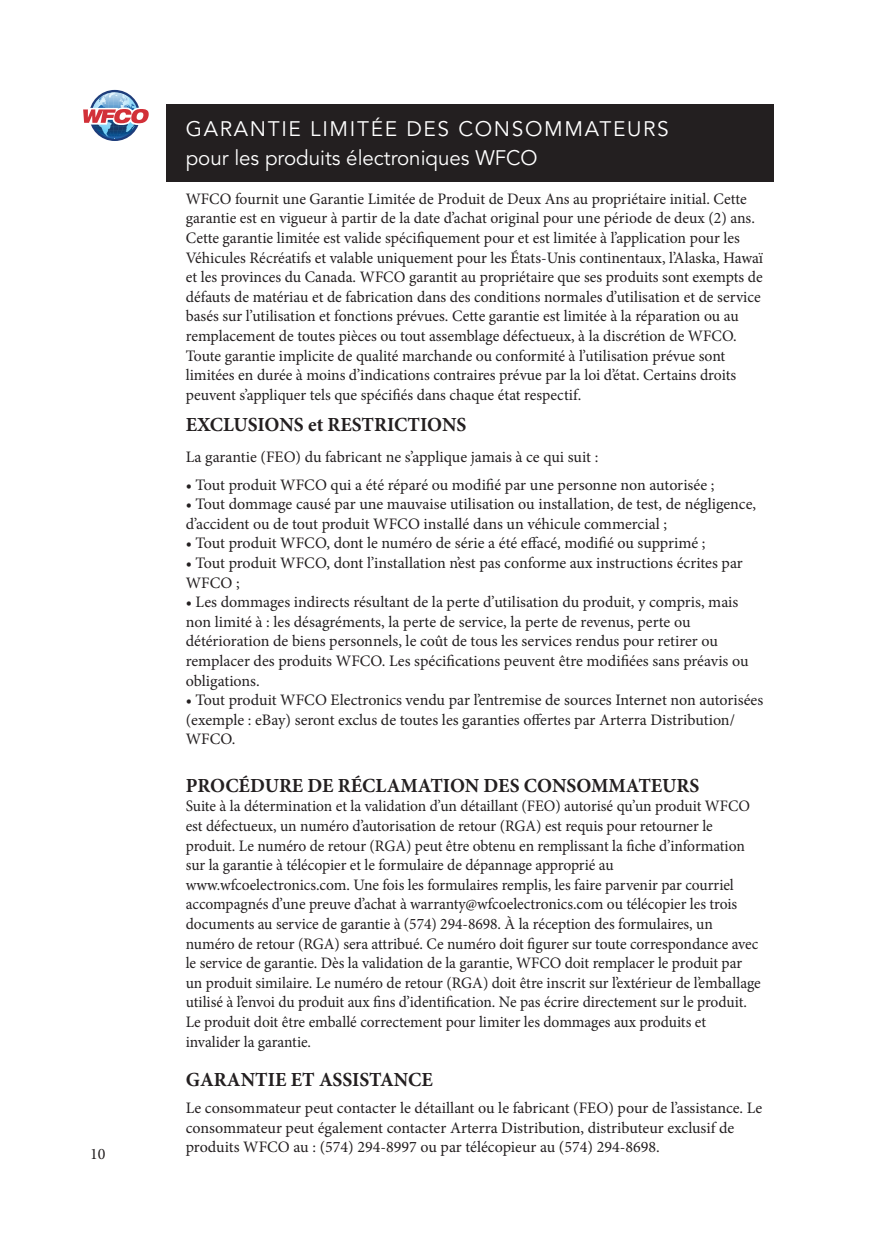
<style>
.page{position:relative;width:891px;height:1233px;background:#fff}
.page>*{position:absolute;margin:0;border:0;box-sizing:border-box;transform-origin:0 0}
.SECTION_SUBHEADER{font:21px "Avenir LT Std";color:#fff}
.BIG_SECTIO_HEADER{font:21px "Avenir LT Std";letter-spacing:.08em;color:#fff}
.BODY_TEXT_HEADERS{font:700 20px "Minion Pro";color:#231f20}
.MAIN_BODY_TEXT{font:16px/19.6px "Minion Pro";letter-spacing:-.005em;color:#231f20}
</style>
<div class="page">
<div style="left:167px;top:104px;width:607px;height:78px;background:#231f20"></div>
<svg style="left:83px;top:91px;width:66px;height:49px"></svg>
<p class="MAIN_BODY_TEXT" style="left:90px;top:1144px;width:17px">10</p>
<p class="BIG_SECTIO_HEADER" style="left:186px;top:117px;width:485px">GARANTIE LIMITÉE DES CONSOMMATEURS</p>
<p class="SECTION_SUBHEADER" style="left:186px;top:145px;width:353px">pour les produits électroniques WFCO</p>
<p class="MAIN_BODY_TEXT" style="left:186px;top:189px;width:579px">WFCO fournit une Garantie Limitée de Produit de Deux Ans au propriétaire initial. Cette garantie est en vigueur à partir de la date d’achat original pour une période de deux (2) ans.<br>Cette garantie limitée est valide spécifiquement pour et est limitée à l’application pour les Véhicules Récréatifs et valable uniquement pour les États-Unis continentaux, l’Alaska, Hawaï et les provinces du Canada. WFCO garantit au propriétaire que ses produits sont exempts de défauts de matériau et de fabrication dans des conditions normales d’utilisation et de service basés sur l’utilisation et fonctions prévues. Cette garantie est limitée à la réparation ou au remplacement de toutes pièces ou tout assemblage défectueux, à la discrétion de WFCO.<br>Toute garantie implicite de qualité marchande ou conformité à l’utilisation prévue sont limitées en durée à moins d’indications contraires prévue par la loi d’état. Certains droits peuvent s’appliquer tels que spécifiés dans chaque état respectif.</p>
<p class="BODY_TEXT_HEADERS" style="left:186px;top:410px;width:282px">EXCLUSIONS et RESTRICTIONS</p>
<p class="MAIN_BODY_TEXT" style="left:186px;top:447px;width:414px">La garantie (FEO) du fabricant ne s’applique jamais à ce qui suit :</p>
<p class="MAIN_BODY_TEXT" style="left:186px;top:475px;width:530px">• Tout produit WFCO qui a été réparé ou modifié par une personne non autorisée ;</p>
<p class="MAIN_BODY_TEXT" style="left:186px;top:494px;width:572px">• Tout dommage causé par une mauvaise utilisation ou installation, de test, de négligence, d’accident ou de tout produit WFCO installé dans un véhicule commercial ;</p>
<p class="MAIN_BODY_TEXT" style="left:186px;top:533px;width:521px">• Tout produit WFCO, dont le numéro de série a été effacé, modifié ou supprimé ;</p>
<p class="MAIN_BODY_TEXT" style="left:186px;top:553px;width:559px">• Tout produit WFCO, dont l’installation n’est pas conforme aux instructions écrites par<br>WFCO ;</p>
<p class="MAIN_BODY_TEXT" style="left:186px;top:592px;width:554px">• Les dommages indirects résultant de la perte d’utilisation du produit, y compris, mais non limité à : les désagréments, la perte de service, la perte de revenus, perte ou</p>
<p class="MAIN_BODY_TEXT" style="left:186px;top:631px;width:534px">détérioration de biens personnels, le coût de tous les services rendus pour retirer ou</p>
<p class="MAIN_BODY_TEXT" style="left:186px;top:651px;width:564px">remplacer des produits WFCO. Les spécifications peuvent être modifiées sans préavis ou obligations.</p>
<p class="MAIN_BODY_TEXT" style="left:186px;top:690px;width:579px">• Tout produit WFCO Electronics vendu par l’entremise de sources Internet non autorisées (exemple : eBay) seront exclus de toutes les garanties offertes par Arterra Distribution/<br>WFCO.</p>
<p class="BODY_TEXT_HEADERS" style="left:186px;top:771px;width:515px">PROCÉDURE DE RÉCLAMATION DES CONSOMMATEURS</p>
<p class="MAIN_BODY_TEXT" style="left:186px;top:796px;width:566px">Suite à la détermination et la validation d’un détaillant (FEO) autorisé qu’un produit WFCO est défectueux, un numéro d’autorisation de retour (RGA) est requis pour retourner le</p>
<p class="MAIN_BODY_TEXT" style="left:186px;top:836px;width:561px">produit. Le numéro de retour (RGA) peut être obtenu en remplissant la fiche d’information sur la garantie à télécopier et le formulaire de dépannage approprié au</p>
<p class="MAIN_BODY_TEXT" style="left:186px;top:875px;width:576px">www.wfcoelectronics.com. Une fois les formulaires remplis, les faire parvenir par courriel accompagnés d’une preuve d’achat à warranty@wfcoelectronics.com ou télécopier les trois documents au service de garantie à (574) 294-8698. À la réception des formulaires, un numéro de retour (RGA) sera attribué. Ce numéro doit figurer sur toute correspondance avec le service de garantie. Dès la validation de la garantie, WFCO doit remplacer le produit par un produit similaire. Le numéro de retour (RGA) doit être inscrit sur l’extérieur de l’emballage utilisé à l’envoi du produit aux fins d’identification. Ne pas écrire directement sur le produit.<br>Le produit doit être emballé correctement pour limiter les dommages aux produits et</p>
<p class="MAIN_BODY_TEXT" style="left:186px;top:1032px;width:127px">invalider la garantie.</p>
<p class="BODY_TEXT_HEADERS" style="left:186px;top:1065px;width:249px">GARANTIE ET ASSISTANCE</p>
<p class="MAIN_BODY_TEXT" style="left:186px;top:1098px;width:578px">Le consommateur peut contacter le détaillant ou le fabricant (FEO) pour de l’assistance. Le</p>
<p class="MAIN_BODY_TEXT" style="left:186px;top:1118px;width:550px">consommateur peut également contacter Arterra Distribution, distributeur exclusif de</p>
<p class="MAIN_BODY_TEXT" style="left:186px;top:1137px;width:476px">produits WFCO au : (574) 294-8997 ou par télécopieur au (574) 294-8698.</p>
</div>
